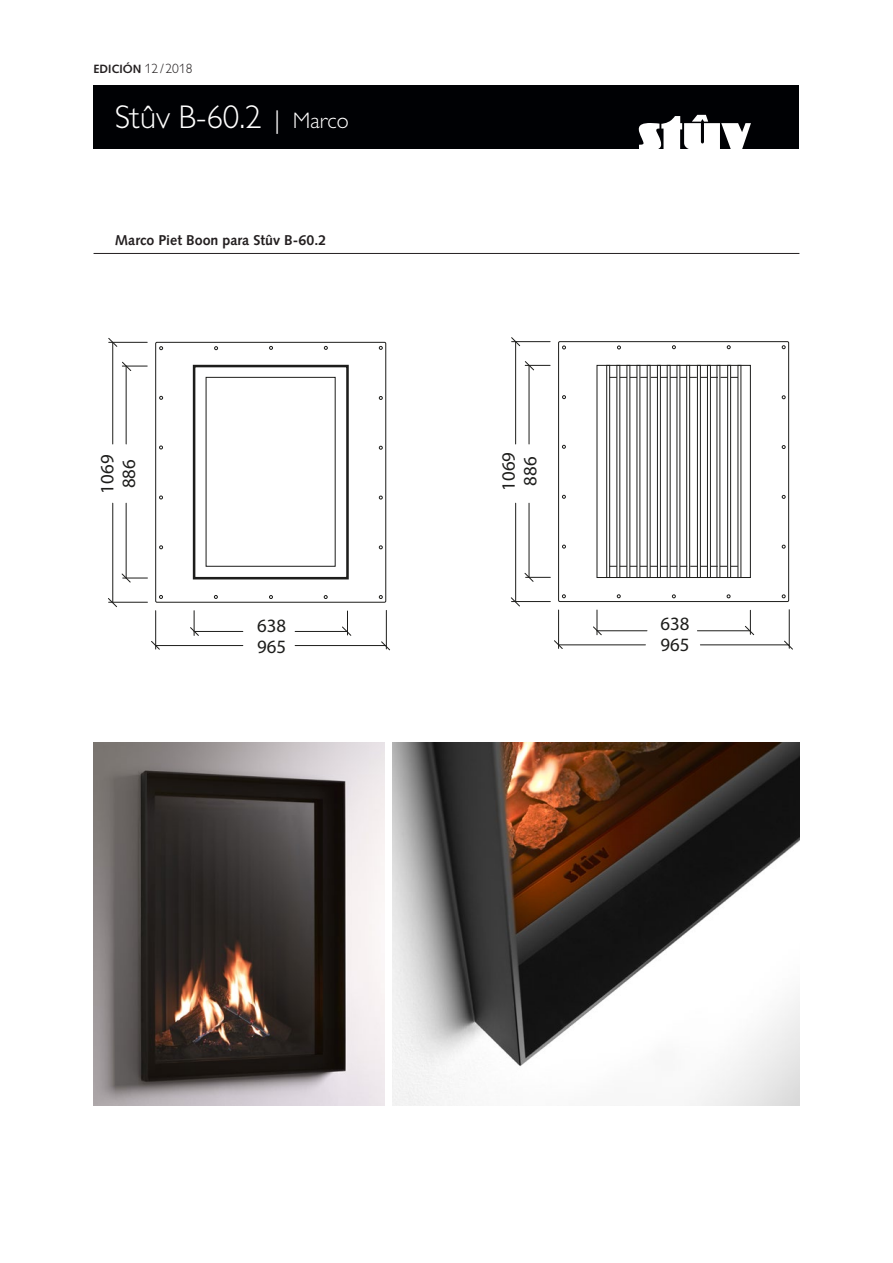
<style>
.page{position:relative;width:893px;height:1263px;background:#fff}
.page>*{position:absolute;margin:0;border:0;box-sizing:border-box;transform-origin:0 0}
.t1{font:300 33px "Gill Sans MT Pro";color:#fff}
.t2{font:18.9px/21.6px "Corbel";letter-spacing:.005em;color:#1d1d1b}
.t3{font:700 14.25px "Syntax LT Std";color:#231f20}
.t4{font:700 12px "Syntax LT Std";color:#231f20}
.s1{font-family:"Gill Sans MT Pro";font-weight:300;font-size:13.5px}
.s2{font-size:25.5px}
.s3{font-size:22.5px}
</style>
<div class="page">
<div style="left:94px;top:85px;width:705px;height:64px;background:#000104"></div>
<svg style="left:639px;top:115px;width:112px;height:34px"></svg>
<div style="left:558px;top:341px;width:231px;height:261px;border:1px solid #1d1d1b"></div>
<div style="left:597px;top:365px;width:154px;height:213px;border:1px solid #1d1d1b"></div>
<div style="left:606px;top:365px;width:4px;height:213px;border:1px solid #1d1d1b"></div>
<div style="left:657px;top:365px;width:4px;height:213px;border:1px solid #1d1d1b"></div>
<div style="left:686px;top:365px;width:4px;height:213px;border:1px solid #1d1d1b"></div>
<div style="left:697px;top:365px;width:4px;height:213px;border:1px solid #1d1d1b"></div>
<div style="left:707px;top:365px;width:4px;height:213px;border:1px solid #1d1d1b"></div>
<div style="left:727px;top:365px;width:4px;height:213px;border:1px solid #1d1d1b"></div>
<svg style="left:610px;top:377px;width:128px;height:1px"></svg>
<svg style="left:610px;top:566px;width:128px;height:1px"></svg>
<svg style="left:562px;top:395px;width:4px;height:4px"></svg>
<svg style="left:562px;top:445px;width:4px;height:4px"></svg>
<svg style="left:562px;top:495px;width:4px;height:4px"></svg>
<svg style="left:562px;top:545px;width:4px;height:3px"></svg>
<svg style="left:562px;top:594px;width:4px;height:4px"></svg>
<svg style="left:617px;top:594px;width:4px;height:4px"></svg>
<svg style="left:672px;top:594px;width:4px;height:4px"></svg>
<svg style="left:782px;top:445px;width:3px;height:4px"></svg>
<svg style="left:727px;top:345px;width:4px;height:4px"></svg>
<svg style="left:672px;top:345px;width:4px;height:4px"></svg>
<svg style="left:617px;top:346px;width:4px;height:3px"></svg>
<hr style="left:512px;top:341px;width:38px;height:1px;background:#1d1d1b">
<svg style="left:511px;top:337px;width:9px;height:9px"></svg>
<hr style="left:515px;top:342px;width:1px;height:102px;background:#1d1d1b">
<hr style="left:515px;top:503px;width:1px;height:98px;background:#1d1d1b">
<svg style="left:511px;top:597px;width:9px;height:10px"></svg>
<hr style="left:511px;top:601px;width:39px;height:1px;background:#1d1d1b">
<svg style="left:524px;top:572px;width:26px;height:10px"></svg>
<hr style="left:529px;top:503px;width:1px;height:74px;background:#1d1d1b">
<hr style="left:529px;top:365px;width:1px;height:79px;background:#1d1d1b">
<svg style="left:525px;top:361px;width:25px;height:10px"></svg>
<hr style="left:558px;top:610px;width:1px;height:38px;background:#1d1d1b">
<hr style="left:559px;top:645px;width:86px;height:1px;background:#1d1d1b">
<svg style="left:554px;top:640px;width:9px;height:9px"></svg>
<hr style="left:597px;top:630px;width:50px;height:1px;background:#1d1d1b">
<svg style="left:593px;top:610px;width:9px;height:25px"></svg>
<hr style="left:700px;top:645px;width:89px;height:1px;background:#1d1d1b">
<hr style="left:789px;top:610px;width:1px;height:38px;background:#1d1d1b">
<svg style="left:784px;top:640px;width:9px;height:10px"></svg>
<hr style="left:697px;top:630px;width:53px;height:1px;background:#1d1d1b">
<svg style="left:745px;top:610px;width:9px;height:25px"></svg>
<div style="left:155px;top:342px;width:231px;height:260px;border:1px solid #1d1d1b"></div>
<div style="left:193px;top:365px;width:156px;height:214px;border:3px solid #1d1d1b"></div>
<svg style="left:159px;top:346px;width:4px;height:4px"></svg>
<svg style="left:159px;top:396px;width:4px;height:4px"></svg>
<svg style="left:159px;top:545px;width:4px;height:4px"></svg>
<svg style="left:159px;top:595px;width:4px;height:4px"></svg>
<svg style="left:214px;top:595px;width:4px;height:4px"></svg>
<svg style="left:269px;top:595px;width:4px;height:4px"></svg>
<svg style="left:324px;top:595px;width:4px;height:4px"></svg>
<svg style="left:379px;top:595px;width:4px;height:4px"></svg>
<svg style="left:379px;top:545px;width:4px;height:4px"></svg>
<svg style="left:379px;top:446px;width:4px;height:4px"></svg>
<svg style="left:379px;top:396px;width:4px;height:4px"></svg>
<svg style="left:379px;top:346px;width:4px;height:4px"></svg>
<svg style="left:324px;top:346px;width:4px;height:4px"></svg>
<svg style="left:269px;top:346px;width:4px;height:4px"></svg>
<svg style="left:214px;top:346px;width:4px;height:4px"></svg>
<hr style="left:109px;top:342px;width:38px;height:1px;background:#1d1d1b">
<svg style="left:108px;top:338px;width:10px;height:9px"></svg>
<hr style="left:112px;top:342px;width:1px;height:102px;background:#1d1d1b">
<hr style="left:113px;top:503px;width:1px;height:99px;background:#1d1d1b">
<svg style="left:108px;top:598px;width:9px;height:9px"></svg>
<hr style="left:109px;top:602px;width:38px;height:1px;background:#1d1d1b">
<svg style="left:121px;top:573px;width:26px;height:10px"></svg>
<hr style="left:126px;top:503px;width:1px;height:75px;background:#1d1d1b">
<hr style="left:126px;top:366px;width:1px;height:78px;background:#1d1d1b">
<svg style="left:122px;top:361px;width:25px;height:10px"></svg>
<hr style="left:155px;top:611px;width:1px;height:38px;background:#1d1d1b">
<hr style="left:156px;top:645px;width:87px;height:1px;background:#1d1d1b">
<svg style="left:151px;top:641px;width:9px;height:9px"></svg>
<hr style="left:194px;top:631px;width:49px;height:1px;background:#1d1d1b">
<svg style="left:190px;top:611px;width:9px;height:25px"></svg>
<hr style="left:295px;top:645px;width:91px;height:1px;background:#1d1d1b">
<hr style="left:386px;top:610px;width:1px;height:39px;background:#1d1d1b">
<svg style="left:381px;top:641px;width:9px;height:9px"></svg>
<hr style="left:295px;top:631px;width:52px;height:1px;background:#1d1d1b">
<svg style="left:342px;top:611px;width:10px;height:25px"></svg>
<div style="left:206px;top:377px;width:129px;height:190px;border:1px solid #1d1d1b"></div>
<img style="left:94px;top:742px;width:291px;height:364px">
<img style="left:392px;top:742px;width:407px;height:364px">
<hr style="left:94px;top:253px;width:705px;height:1px;background:#231f20">
<p class="t4" style="left:94px;top:62px;width:100px">EDICIÓN <span class="s1">12/ 2018</span></p>
<h1 class="t1" style="left:115px;top:97px;width:235px">Stûv B-60.2 <span class="s2">|</span> <span class="s3">Marco</span></h1>
<p class="t3" style="left:115px;top:231px;width:213px">Marco Piet Boon para Stûv B-60.2</p>
<h2 class="t2" style="left:96px;top:493px;width:40px;rotate:-90deg">1069<br>886</h2>
<h2 class="t2" style="left:497px;top:491px;width:40px;rotate:-90deg">1069<br>886</h2>
<h2 class="t2" style="left:257px;top:614px;width:31px;line-height:21.1px">638<br>965</h2>
<h2 class="t2" style="left:660px;top:613px;width:31px;line-height:21.1px">638<br>965</h2>
</div>
